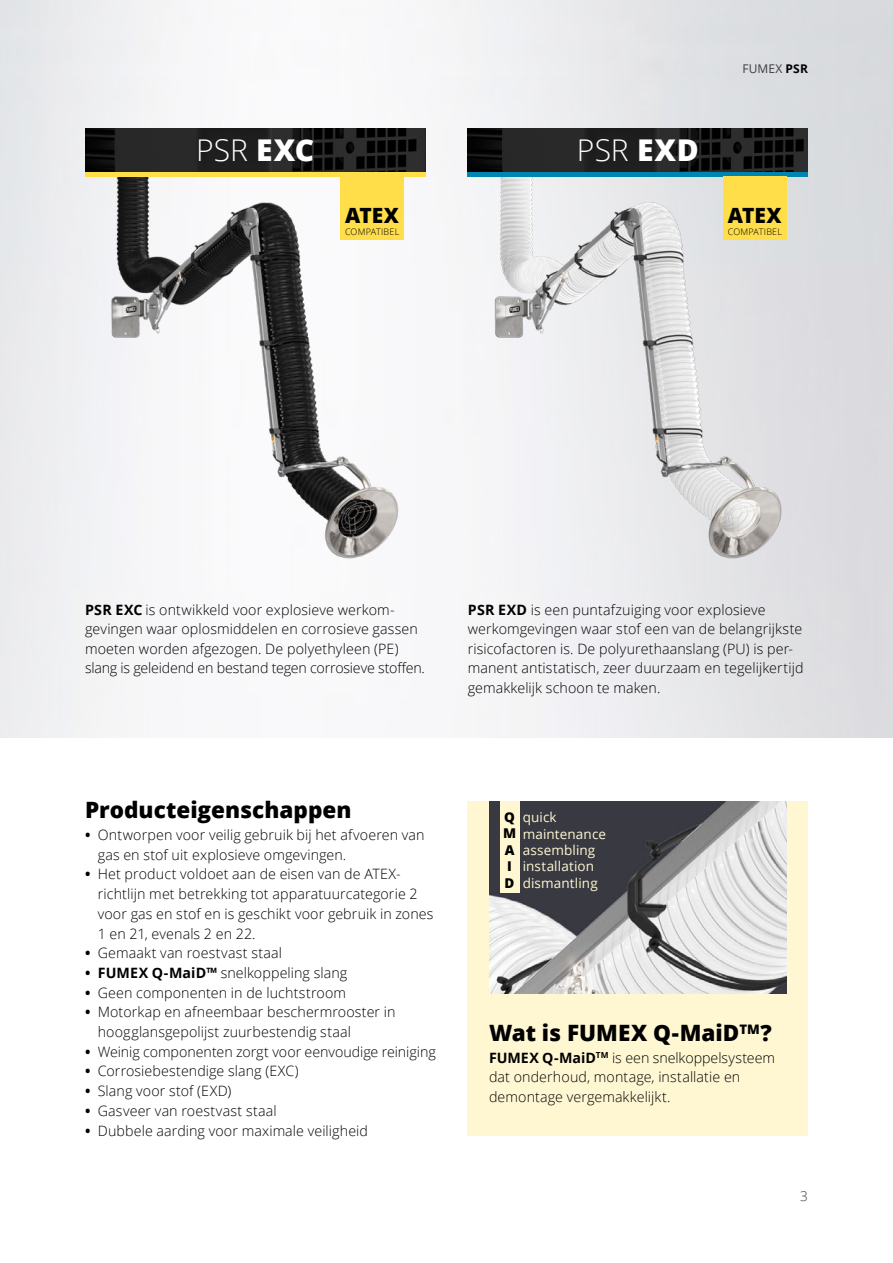
<style>
.page{position:relative;width:893px;height:1263px;background:#fff}
.page>*{position:absolute;margin:0;border:0;box-sizing:border-box;transform-origin:0 0}
.t1{font:300 30px "Open Sans";color:#fff}
.t2{font:800 22.5px "Open Sans";color:#000}
.t3{font:800 21px "Open Sans";color:#000}
.t4{font:300 14.25px/19.5px "Open Sans";letter-spacing:.005em;color:#000}
.t5{font:13.5px/16.5px "Open Sans";letter-spacing:.01em;color:#fff7d2}
.t6{font:800 13.5px/16.5px "Open Sans";color:#000;text-align:center}
.t7{font:300 13.5px "Open Sans";color:#3b3c43}
.t8{font:12px "Open Sans";letter-spacing:.01em;color:#3b3c43}
.t9{font:300 9px "Open Sans";letter-spacing:.025em;color:#000}
.s1{font-weight:800}
.s2{font-weight:700;color:#000}
.s3{font-weight:700}
</style>
<div class="page">
<img style="left:0;top:0;width:893px;height:737px">
<img style="left:85px;top:129px;width:340px;height:432px">
<img style="left:468px;top:129px;width:340px;height:432px">
<svg style="left:85px;top:168px;width:340px;height:9px;fill:#ffde4a"></svg>
<svg style="left:468px;top:168px;width:340px;height:9px;fill:#0085b0"></svg>
<div style="left:468px;top:801px;width:340px;height:334px;background:#fff7d2"></div>
<img style="left:489px;top:801px;width:298px;height:192px">
<div style="left:723px;top:177px;width:64px;height:63px;background:#ffde4a"></div>
<div style="left:340px;top:177px;width:64px;height:63px;background:#ffde4a"></div>
<div style="left:500px;top:801px;width:19px;height:91px;background:#fff7d2"></div>
<h1 class="t1" style="left:196px;top:129px;width:120px">PSR <span class="s1">EXC</span></h1>
<h1 class="t1" style="left:577px;top:129px;width:124px">PSR <span class="s1">EXD</span></h1>
<h3 class="t3" style="left:345px;top:199px;width:55px">ATEX</h3>
<p class="t9" style="left:345px;top:226px;width:56px">COMPATIBEL</p>
<p class="t8" style="left:742px;top:60px;width:67px">FUMEX <span class="s2">PSR</span></p>
<h3 class="t3" style="left:728px;top:199px;width:55px">ATEX</h3>
<p class="t9" style="left:728px;top:226px;width:56px">COMPATIBEL</p>
<p class="t4" style="left:85px;top:600px;width:341px"><span class="s3">PSR EXC</span> is ontwikkeld voor explosieve werkom&shy;gevingen waar oplosmiddelen en corrosieve gassen moeten worden afgezogen. De polyethyleen (PE) slang is geleidend en bestand tegen corrosieve stoffen.</p>
<p class="t4" style="left:468px;top:600px;width:337px"><span class="s3">PSR EXD</span> is een puntafzuiging voor explosieve werkomgevingen waar stof een van de belangrijkste risicofactoren is. De polyurethaanslang (PU) is per&shy;manent antistatisch, zeer duurzaam en tegelijkertijd gemakkelijk schoon te maken.</p>
<h2 class="t2" style="left:85px;top:793px;width:268px">Producteigenschappen</h2>
<p class="t4" style="left:98px;top:825px;width:328px;text-indent:-13px"><span class="s3">•</span> Ontworpen voor veilig gebruik bij het afvoeren van gas en stof uit explosieve omgevingen.</p>
<p class="t4" style="left:98px;top:864px;width:337px;text-indent:-13px"><span class="s3">•</span> Het product voldoet aan de eisen van de ATEX&shy;richtlijn met betrekking tot apparatuurcategorie 2 voor gas en stof en is geschikt voor gebruik in zones 1 en 21, evenals 2 en 22.</p>
<p class="t4" style="left:85px;top:943px;width:199px"><span class="s3">•</span> Gemaakt van roestvast staal</p>
<p class="t4" style="left:85px;top:963px;width:264px"><span class="s3">• FUMEX Q-MaiD™</span> snelkoppeling slang</p>
<p class="t4" style="left:85px;top:982px;width:263px"><span class="s3">•</span> Geen componenten in de luchtstroom</p>
<p class="t4" style="left:98px;top:1002px;width:299px;text-indent:-13px"><span class="s3">•</span> Motorkap en afneembaar beschermrooster in hoogglansgepolijst zuurbestendig staal</p>
<p class="t4" style="left:85px;top:1041px;width:352px"><span class="s3">•</span> Weinig componenten zorgt voor eenvoudige reiniging</p>
<p class="t4" style="left:85px;top:1061px;width:215px"><span class="s3">•</span> Corrosiebestendige slang (EXC)</p>
<p class="t4" style="left:85px;top:1081px;width:148px"><span class="s3">•</span> Slang voor stof (EXD)</p>
<p class="t4" style="left:85px;top:1100px;width:193px"><span class="s3">•</span> Gasveer van roestvast staal</p>
<p class="t4" style="left:85px;top:1120px;width:285px"><span class="s3">•</span> Dubbele aarding voor maximale veiligheid</p>
<p class="t6" style="left:503px;top:808px;width:15px">Q<br>M<br>A<br>I<br>D</p>
<p class="t5" style="left:523px;top:808px;width:85px">quick maintenance assembling installation dismantling</p>
<h2 class="t2" style="left:489px;top:1016px;width:284px">Wat is FUMEX Q-MaiD<sup>TM</sup>?</h2>
<p class="t4" style="left:489px;top:1047px;width:288px"><span class="s3">FUMEX Q-MaiD</span><sup>TM</sup> is een snelkoppelsysteem dat onderhoud, montage, installatie en demontage vergemakkelijkt.</p>
<p class="t7" style="left:800px;top:1187px;width:9px">3</p>
</div>
